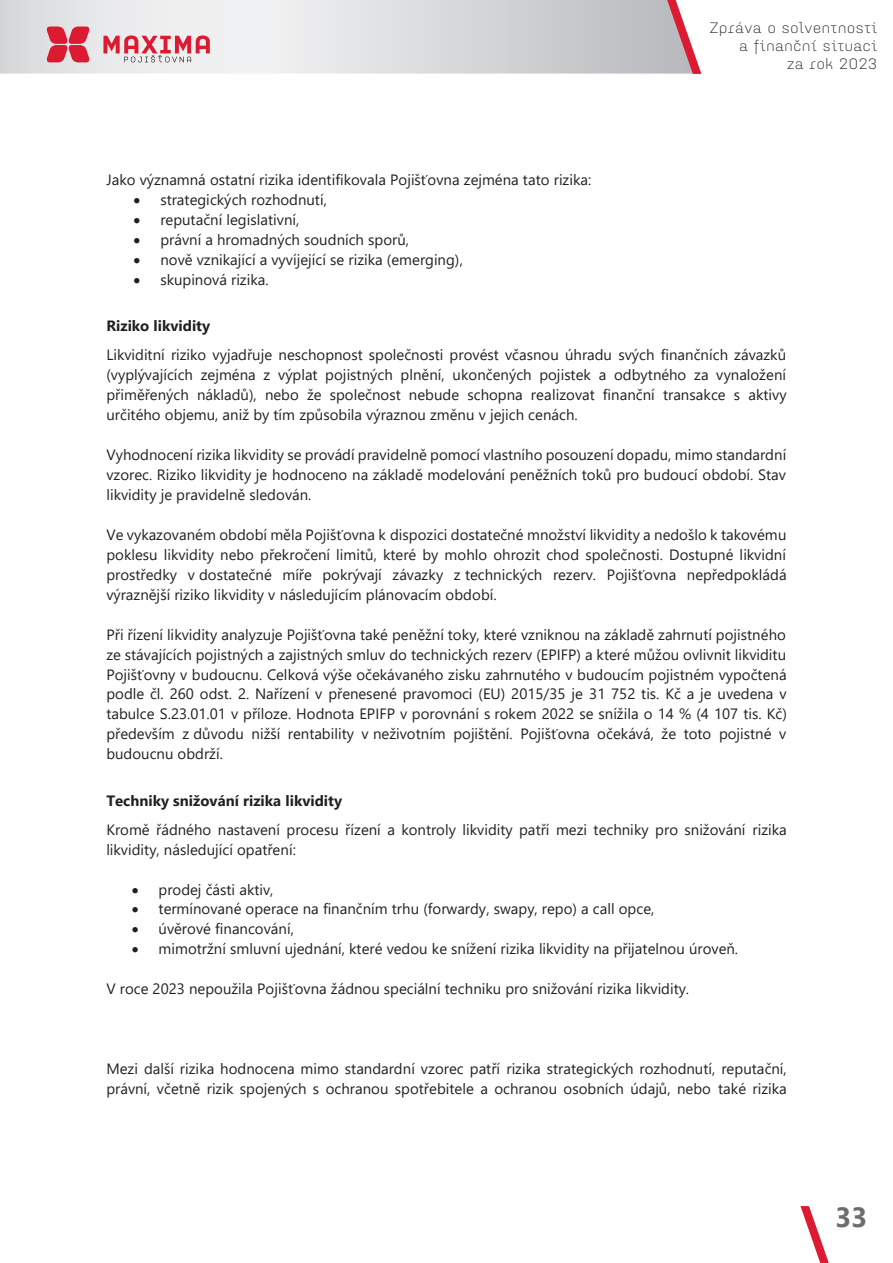
<style>
.page{position:relative;width:893px;height:1263px;background:#fff}
.page>*{position:absolute;margin:0;border:0;box-sizing:border-box;transform-origin:0 0}
.t1{font:700 27.75px "Segoe UI";color:#6c6d70}
.t2{font:15px/20px "Segoe UI";color:#231f20;text-align:justify}
.t3{font:300 15px/18px "Idealista";letter-spacing:.05em;color:#231f20;text-align:right}
.s1{font-weight:700}
</style>
<div class="page">
<svg style="left:0;top:0;width:666px;height:74px"></svg>
<svg style="left:666px;top:0;width:36px;height:74px"></svg>
<svg style="left:800px;top:1206px;width:29px;height:57px"></svg>
<svg style="left:103px;top:35px;width:107px;height:27px"></svg>
<svg style="left:46px;top:26px;width:45px;height:36px;background:#dd5668"></svg>
<p class="t3" style="left:710px;top:17px;width:169px">Zpráva o solventnosti a finanční situaci<br>za rok 2023</p>
<p class="t2" style="left:106px;top:168px;width:486px">Jako významná ostatní rizika identifikovala Pojišťovna zejména tato rizika:</p>
<p class="t2" style="left:133px;top:188px;width:195px">• strategických rozhodnutí,</p>
<p class="t2" style="left:133px;top:208px;width:167px">• reputační legislativní,</p>
<p class="t2" style="left:133px;top:228px;width:277px">• právní a hromadných soudních sporů,</p>
<p class="t2" style="left:133px;top:248px;width:331px">• nově vznikající a vyvíjející se rizika (emerging),</p>
<p class="t2" style="left:133px;top:268px;width:137px">• skupinová rizika.</p>
<p class="t2" style="left:106px;top:310px;width:681px;line-height:29px"><span class="s1">Riziko likvidity<br></span>Likviditní riziko vyjadřuje neschopnost společnosti provést včasnou úhradu svých finančních závazků</p>
<p class="t2" style="left:106px;top:364px;width:682px">(vyplývajících zejména z výplat pojistných plnění, ukončených pojistek a odbytného za vynaložení přiměřených nákladů), nebo že společnost nebude schopna realizovat finanční transakce s aktivy určitého objemu, aniž by tím způsobila výraznou změnu v jejich cenách.</p>
<p class="t2" style="left:106px;top:443px;width:681px">Vyhodnocení rizika likvidity se provádí pravidelně pomocí vlastního posouzení dopadu, mimo standardní vzorec. Riziko likvidity je hodnoceno na základě modelování peněžních toků pro budoucí období. Stav likvidity je pravidelně sledován.</p>
<p class="t2" style="left:106px;top:523px;width:682px">Ve vykazovaném období měla Pojišťovna k dispozici dostatečné množství likvidity a nedošlo k takovému poklesu likvidity nebo překročení limitů, které by mohlo ohrozit chod společnosti. Dostupné likvidní prostředky v dostatečné míře pokrývají závazky z technických rezerv. Pojišťovna nepředpokládá výraznější riziko likvidity v následujícím plánovacím období.</p>
<p class="t2" style="left:106px;top:623px;width:682px">Při řízení likvidity analyzuje Pojišťovna také peněžní toky, které vzniknou na základě zahrnutí pojistného ze stávajících pojistných a zajistných smluv do technických rezerv (EPIFP) a které můžou ovlivnit likviditu Pojišťovny v budoucnu. Celková výše očekávaného zisku zahrnutého v budoucím pojistném vypočtená podle čl. 260 odst. 2. Nařízení v přenesené pravomoci (EU) 2015/35 je 31 752 tis. Kč a je uvedena v tabulce S.23.01.01 v příloze. Hodnota EPIFP v porovnání s rokem 2022 se snížila o 14 % (4 107 tis. Kč) především z důvodu nižší rentability v neživotním pojištění. Pojišťovna očekává, že toto pojistné v budoucnu obdrží.</p>
<p class="t2" style="left:106px;top:785px;width:682px;line-height:29px"><span class="s1">Techniky snižování rizika likvidity<br></span>Kromě řádného nastavení procesu řízení a kontroly likvidity patří mezi techniky pro snižování rizika</p>
<p class="t2" style="left:106px;top:838px;width:191px">likvidity, následující opatření:</p>
<p class="t2" style="left:132px;top:878px;width:143px">• prodej části aktiv,</p>
<p class="t2" style="left:132px;top:898px;width:524px">• termínované operace na finančním trhu (forwardy, swapy, repo) a call opce,</p>
<p class="t2" style="left:132px;top:918px;width:163px">• úvěrové financování,</p>
<p class="t2" style="left:132px;top:938px;width:608px">• mimotržní smluvní ujednání, které vedou ke snížení rizika likvidity na přijatelnou úroveň.</p>
<p class="t2" style="left:106px;top:978px;width:584px">V roce 2023 nepoužila Pojišťovna žádnou speciální techniku pro snižování rizika likvidity.</p>
<p class="t2" style="left:106px;top:1057px;width:682px">Mezi další rizika hodnocena mimo standardní vzorec patří rizika strategických rozhodnutí, reputační, právní, včetně rizik spojených s ochranou spotřebitele a ochranou osobních údajů, nebo také rizika</p>
<h1 class="t1" style="left:835px;top:1190px;width:33px">33</h1>
</div>
